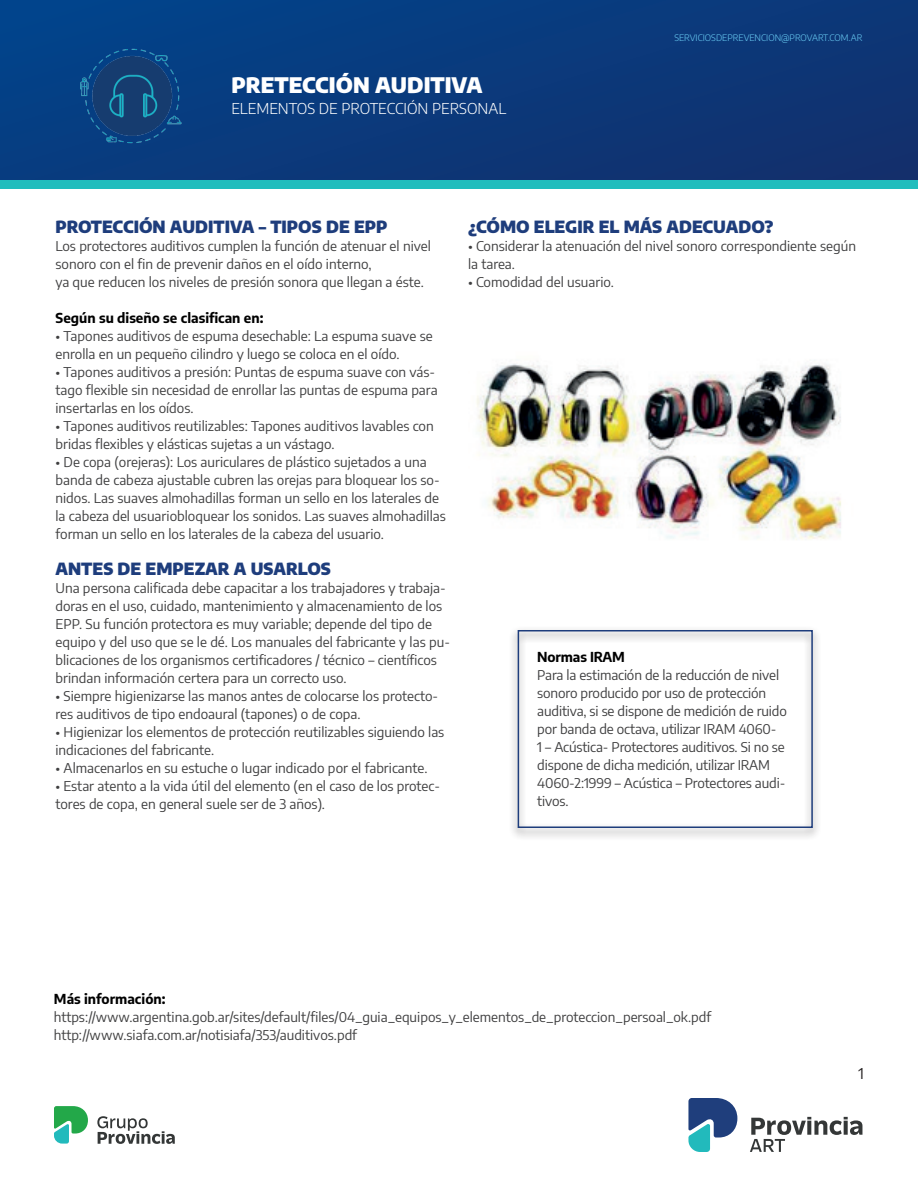
<style>
.page{position:relative;width:918px;height:1188px;background:#fff}
.page>*{position:absolute;margin:0;border:0;box-sizing:border-box;transform-origin:0 0}
.t1{font:900 21px "Encode Sans";color:#fff}
.t2{font:900 16.5px "Encode Sans";color:#1e3d7c}
.t3{font:300 15px "Encode Sans";color:#fff}
.t4{font:15px "Encode Sans";color:#231f20}
.t5{font:13.5px/18px "Encode Sans";color:#3e3e3f}
.t6{font:700 13.5px "Encode Sans";color:#000}
.t7{font:300 9px "Encode Sans";color:#6bcff6}
</style>
<div class="page">
<div style="left:0;top:0;width:918px;height:180px;background:linear-gradient(to right,#034187,#103371)"></div>
<svg style="left:54px;top:1106px;width:34px;height:38px"></svg>
<svg style="left:97px;top:1116px;width:78px;height:28px"></svg>
<svg style="left:688px;top:1098px;width:49px;height:54px"></svg>
<svg style="left:750px;top:1117px;width:112px;height:35px"></svg>
<div style="left:0;top:180px;width:918px;height:9px;background:#21bdbd"></div>
<img style="left:66px;top:42px;width:134px;height:110px">
<img style="left:476px;top:364px;width:365px;height:176px">
<div style="left:509px;top:626px;width:312px;height:215px;background:#231f20;opacity:.75"></div>
<div style="left:518px;top:630px;width:295px;height:198px;border:2px solid #1e3d7c"></div>
<h1 class="t1" style="left:231px;top:69px;width:253px">PRETECCIÓN AUDITIVA</h1>
<p class="t3" style="left:231px;top:98px;width:276px">ELEMENTOS DE PROTECCIÓN PERSONAL</p>
<p class="t7" style="left:674px;top:31px;width:190px">SERVICIOSDEPREVENCION@PROVART.COM.AR</p>
<p class="t2" style="left:56px;top:214px;width:334px">PROTECCIÓN AUDITIVA – TIPOS DE EPP</p>
<p class="t5" style="left:56px;top:236px;width:377px">Los protectores auditivos cumplen la función de atenuar el nivel sonoro con el fin de prevenir daños en el oído interno,<br>ya que reducen los niveles de presión sonora que llegan a éste.</p>
<p class="t6" style="left:56px;top:308px;width:209px">Según su diseño se clasifican en:</p>
<p class="t5" style="left:56px;top:326px;width:379px">• Tapones auditivos de espuma desechable: La espuma suave se enrolla en un pequeño cilindro y luego se coloca en el oído.</p>
<p class="t5" style="left:56px;top:362px;width:384px">• Tapones auditivos a presión: Puntas de espuma suave con vás&shy;tago flexible sin necesidad de enrollar las puntas de espuma para insertarlas en los oídos.</p>
<p class="t5" style="left:56px;top:416px;width:380px">• Tapones auditivos reutilizables: Tapones auditivos lavables con bridas flexibles y elásticas sujetas a un vástago.</p>
<p class="t5" style="left:56px;top:452px;width:392px">• De copa (orejeras): Los auriculares de plástico sujetados a una banda de cabeza ajustable cubren las orejas para bloquear los so&shy;nidos. Las suaves almohadillas forman un sello en los laterales de la cabeza del usuariobloquear los sonidos. Las suaves almohadillas forman un sello en los laterales de la cabeza del usuario.</p>
<p class="t2" style="left:56px;top:556px;width:277px">ANTES DE EMPEZAR A USARLOS</p>
<p class="t5" style="left:56px;top:578px;width:396px">Una persona calificada debe capacitar a los trabajadores y trabaja&shy;doras en el uso, cuidado, mantenimiento y almacenamiento de los EPP. Su función protectora es muy variable; depende del tipo de equipo y del uso que se le dé. Los manuales del fabricante y las pu&shy;blicaciones de los organismos certificadores / técnico – científicos brindan información certera para un correcto uso.</p>
<p class="t5" style="left:56px;top:686px;width:384px">• Siempre higienizarse las manos antes de colocarse los protecto&shy;res auditivos de tipo endoaural (tapones) o de copa.</p>
<p class="t5" style="left:56px;top:722px;width:390px">• Higienizar los elementos de protección reutilizables siguiendo las indicaciones del fabricante.</p>
<p class="t5" style="left:56px;top:758px;width:374px">• Almacenarlos en su estuche o lugar indicado por el fabricante.</p>
<p class="t5" style="left:56px;top:776px;width:386px">• Estar atento a la vida útil del elemento (en el caso de los protec&shy;tores de copa, en general suele ser de 3 años).</p>
<p class="t2" style="left:468px;top:214px;width:307px">¿CÓMO ELEGIR EL MÁS ADECUADO?</p>
<p class="t5" style="left:468px;top:236px;width:390px">• Considerar la atenuación del nivel sonoro correspondiente según la tarea.</p>
<p class="t5" style="left:468px;top:272px;width:147px">• Comodidad del usuario.</p>
<p class="t6" style="left:537px;top:647px;width:89px">Normas IRAM</p>
<p class="t5" style="left:537px;top:665px;width:251px">Para la estimación de la reducción de nivel sonoro producido por uso de protección auditiva, si se dispone de medición de ruido por banda de octava, utilizar IRAM 4060-<br>1 – Acústica- Protectores auditivos. Si no se dispone de dicha medición, utilizar IRAM 4060-2:1999 – Acústica – Protectores audi&shy;tivos.</p>
<p class="t6" style="left:54px;top:989px;width:113px">Más información:</p>
<p class="t5" style="left:54px;top:1007px;width:659px">https://www.argentina.gob.ar/sites/default/files/04_guia_equipos_y_elementos_de_proteccion_persoal_ok.pdf http://www.siafa.com.ar/notisiafa/353/auditivos.pdf</p>
<p class="t4" style="left:859px;top:1063px;width:7px">1</p>
</div>
